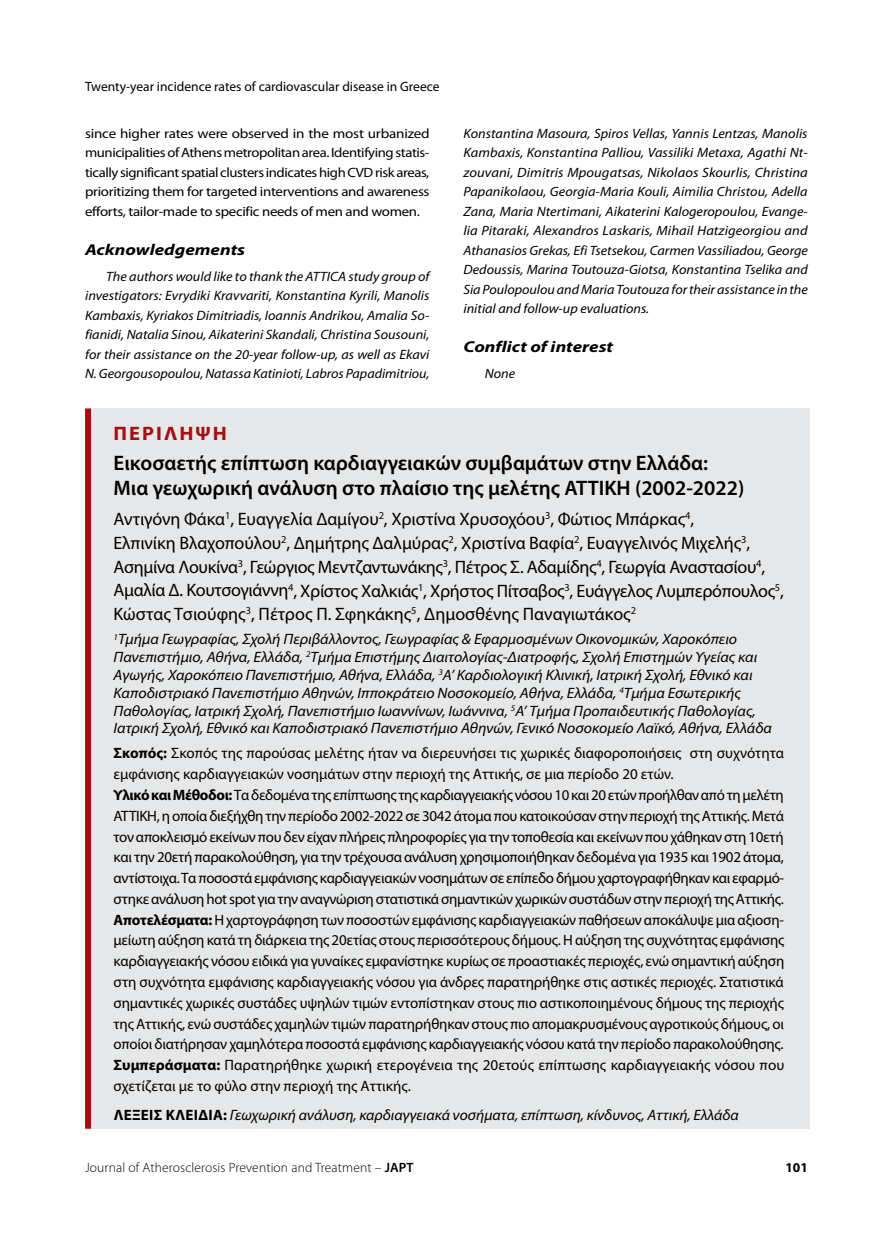
<style>
.page{position:relative;width:893px;height:1234px;background:#fff}
.page>*{position:absolute;margin:0;border:0;box-sizing:border-box;transform-origin:0 0}
.t1{font:600 21px/25.2px "Myriad Pro";color:#000}
.t2{font:700 19.5px "Myriad Pro";letter-spacing:.1em;color:#a70e13;scale:1.05 1}
.t3{font:18px/23.7px "Myriad Pro";letter-spacing:-.01em;color:#000}
.t4{font:italic 700 15.75px "Myriad Pro";color:#000;scale:1.2 1}
.t5{font:15px/20.7px "Myriad Pro";letter-spacing:-.015em;color:#000}
.t6{font:italic 15px/17.7px "Myriad Pro";color:#000;scale:1.05 1}
.t7{font:italic 15px "Myriad Pro";color:#000}
.t8{font:italic 13.5px/19.5px "Myriad Pro";color:#000;text-align:justify;scale:1.06 1}
.t9{font:italic 13.5px/19.5px "Myriad Pro";color:#000;text-align:justify;scale:1.05 1}
.t10{font:13.5px/19.5px "Myriad Pro";letter-spacing:-.01em;color:#000;text-align:justify;scale:1.12 1}
.t11{font:13.5px "Myriad Pro";letter-spacing:-.01em;color:#000}
.t12{font:300 13.5px "Myriad Pro";letter-spacing:.01em;color:#000}
.t13{font:700 13.5px "Myriad Pro";color:#000}
.s1{font-weight:700}
.s2{font-weight:700;font-style:normal}
.s3{font-weight:600}
</style>
<div class="page">
<div style="left:88px;top:408px;width:721px;height:720px;background:#e6e7e8"></div>
<div style="left:85px;top:408px;width:6px;height:720px;background:#a70e13"></div>
<p class="t11" style="left:85px;top:78px;width:356px">Twenty-year incidence rates of cardiovascular disease in Greece</p>
<p class="t10" style="left:85px;top:123px;width:309px">since higher rates were observed in the most urbanized municipalities of Athens metropolitan area. Identifying statis&shy;tically significant spatial clusters indicates high CVD risk areas, prioritizing them for targeted interventions and awareness efforts, tailor-made to specific needs of men and women.</p>
<p class="t4" style="left:85px;top:239px;width:135px">Acknowledgements</p>
<p class="t9" style="left:85px;top:266px;width:330px;text-indent:21px">The authors would like to thank the ATTICA study group of investigators: Evrydiki Kravvariti, Konstantina Kyrili, Manolis Kambaxis, Kyriakos Dimitriadis, Ioannis Andrikou, Amalia So&shy;fianidi, Natalia Sinou, Aikaterini Skandali, Christina Sousouni, for their assistance on the 20-year follow-up, as well as Ekavi N. Georgousopoulou, Natassa Katinioti, Labros Papadimitriou,</p>
<p class="t8" style="left:463px;top:123px;width:326px">Konstantina Masoura, Spiros Vellas, Yannis Lentzas, Manolis Kambaxis, Konstantina Palliou, Vassiliki Metaxa, Agathi Nt&shy;zouvani, Dimitris Mpougatsas, Nikolaos Skourlis, Christina Papanikolaou, Georgia-Maria Kouli, Aimilia Christou, Adella Zana, Maria Ntertimani, Aikaterini Kalogeropoulou, Evange&shy;lia Pitaraki, Alexandros Laskaris, Mihail Hatzigeorgiou and Athanasios Grekas, Efi Tsetsekou, Carmen Vassiliadou, George Dedoussis, Marina Toutouza-Giotsa, Konstantina Tselika and Sia Poulopoulou and Maria Toutouza for their assistance in the initial and follow-up evaluations.</p>
<p class="t4" style="left:463px;top:336px;width:126px">Conflict of interest</p>
<p class="t9" style="left:485px;top:363px;width:30px">None</p>
<h2 class="t2" style="left:114px;top:421px;width:109px">ΠΕΡΙΛΗΨΗ</h2>
<h1 class="t1" style="left:114px;top:449px;width:632px">Εικοσαετής επίπτωση καρδιαγγειακών συμβαμάτων στην Ελλάδα:<br>Μια γεωχωρική ανάλυση στο πλαίσιο της μελέτης ΑΤΤΙΚΗ (2002-2022)</h1>
<p class="t3" style="left:114px;top:507px;width:672px">Αντιγόνη Φάκα<sup>1</sup>, Ευαγγελία Δαμίγου<sup>2</sup>, Χριστίνα Χρυσοχόου<sup>3</sup>, Φώτιος Μπάρκας<sup>4</sup>,<br>Ελπινίκη Βλαχοπούλου<sup>2</sup>, Δημήτρης Δαλμύρας<sup>2</sup>, Χριστίνα Βαφία<sup>2</sup>, Ευαγγελινός Μιχελής<sup>3</sup>, Ασημίνα Λουκίνα<sup>3</sup>, Γεώργιος Μεντζαντωνάκης<sup>3</sup>, Πέτρος Σ. Αδαμίδης<sup>4</sup>, Γεωργία Αναστασίου<sup>4</sup>, Αμαλία Δ. Κουτσογιάννη<sup>4</sup>, Χρίστος Χαλκιάς<sup>1</sup>, Χρήστος Πίτσαβος<sup>3</sup>, Ευάγγελος Λυμπερόπουλος<sup>5</sup>, Κώστας Τσιούφης<sup>3</sup>, Πέτρος Π. Σφηκάκης<sup>5</sup>, Δημοσθένης Παναγιωτάκος<sup>2</sup></p>
<p class="t6" style="left:114px;top:630px;width:629px"><sup>1</sup>Τμήμα Γεωγραφίας, Σχολή Περιβάλλοντος, Γεωγραφίας &amp; Εφαρμοσμένων Οικονομικών, Χαροκόπειο Πανεπιστήμιο, Αθήνα, Ελλάδα, <sup>2</sup>Τμήμα Επιστήμης Διαιτολογίας-Διατροφής, Σχολή Επιστημών Υγείας και Αγωγής, Χαροκόπειο Πανεπιστήμιο, Αθήνα, Ελλάδα, <sup>3</sup>Α’ Καρδιολογική Κλινική, Ιατρική Σχολή, Εθνικό και Καποδιστριακό Πανεπιστήμιο Αθηνών, Ιπποκράτειο Νοσοκομείο, Αθήνα, Ελλάδα, <sup>4</sup>Τμήμα Εσωτερικής Παθολογίας, Ιατρική Σχολή, Πανεπιστήμιο Ιωαννίνων, Ιωάννινα, <sup>5</sup>Α’ Τμήμα Προπαιδευτικής Παθολογίας, Ιατρική Σχολή, Εθνικό και Καποδιστριακό Πανεπιστήμιο Αθηνών, Γενικό Νοσοκομείο Λαϊκό, Αθήνα, Ελλάδα</p>
<p class="t5" style="left:114px;top:742px;width:672px"><span class="s1">Σκοπός:</span> Σκοπός της παρούσας μελέτης ήταν να διερευνήσει τις χωρικές διαφοροποιήσεις στη συχνότητα εμφάνισης καρδιαγγειακών νοσημάτων στην περιοχή της Αττικής, σε μια περίοδο 20 ετών.<br><span class="s1">Υλικό και Μέθοδοι:</span> Τα δεδομένα της επίπτωσης της καρδιαγγειακής νόσου 10 και 20 ετών προήλθαν από τη μελέτη ΑΤΤΙΚΗ, η οποία διεξήχθη την περίοδο 2002-2022 σε 3042 άτομα που κατοικούσαν στην περιοχή της Αττικής. Μετά τον αποκλεισμό εκείνων που δεν είχαν πλήρεις πληροφορίες για την τοποθεσία και εκείνων που χάθηκαν στη 10ετή και την 20ετή παρακολούθηση, για την τρέχουσα ανάλυση χρησιμοποιήθηκαν δεδομένα για 1935 και 1902 άτομα, αντίστοιχα. Τα ποσοστά εμφάνισης καρδιαγγειακών νοσημάτων σε επίπεδο δήμου χαρτογραφήθηκαν και εφαρμό&shy;στηκε ανάλυση hot spot για την αναγνώριση στατιστικά σημαντικών χωρικών συστάδων στην περιοχή της Αττικής.<br><span class="s1">Αποτελέσματα:</span> Η χαρτογράφηση των ποσοστών εμφάνισης καρδιαγγειακών παθήσεων αποκάλυψε μια αξιοση&shy;μείωτη αύξηση κατά τη διάρκεια της 20ετίας στους περισσότερους δήμους. Η αύξηση της συχνότητας εμφάνισης καρδιαγγειακής νόσου ειδικά για γυναίκες εμφανίστηκε κυρίως σε προαστιακές περιοχές, ενώ σημαντική αύξηση στη συχνότητα εμφάνισης καρδιαγγειακής νόσου για άνδρες παρατηρήθηκε στις αστικές περιοχές. Στατιστικά σημαντικές χωρικές συστάδες υψηλών τιμών εντοπίστηκαν στους πιο αστικοποιημένους δήμους της περιοχής της Αττικής, ενώ συστάδες χαμηλών τιμών παρατηρήθηκαν στους πιο απομακρυσμένους αγροτικούς δήμους, οι οποίοι διατήρησαν χαμηλότερα ποσοστά εμφάνισης καρδιαγγειακής νόσου κατά την περίοδο παρακολούθησης.<br><span class="s1">Συμπεράσματα:</span> Παρατηρήθηκε χωρική ετερογένεια της 20ετούς επίπτωσης καρδιαγγειακής νόσου που σχετίζεται με το φύλο στην περιοχή της Αττικής.</p>
<p class="t7" style="left:114px;top:1105px;width:627px"><span class="s2">Λέξεις κλει διά :</span> Γεωχωρική ανάλυση, καρδιαγγειακά νοσήματα, επίπτωση, κίνδυνος, Αττική, Ελλάδα</p>
<p class="t12" style="left:85px;top:1158px;width:330px">Journal of Atherosclerosis Prevention and Treatment – <span class="s3">JAPT</span></p>
<p class="t13" style="left:785px;top:1158px;width:24px">101</p>
</div>
